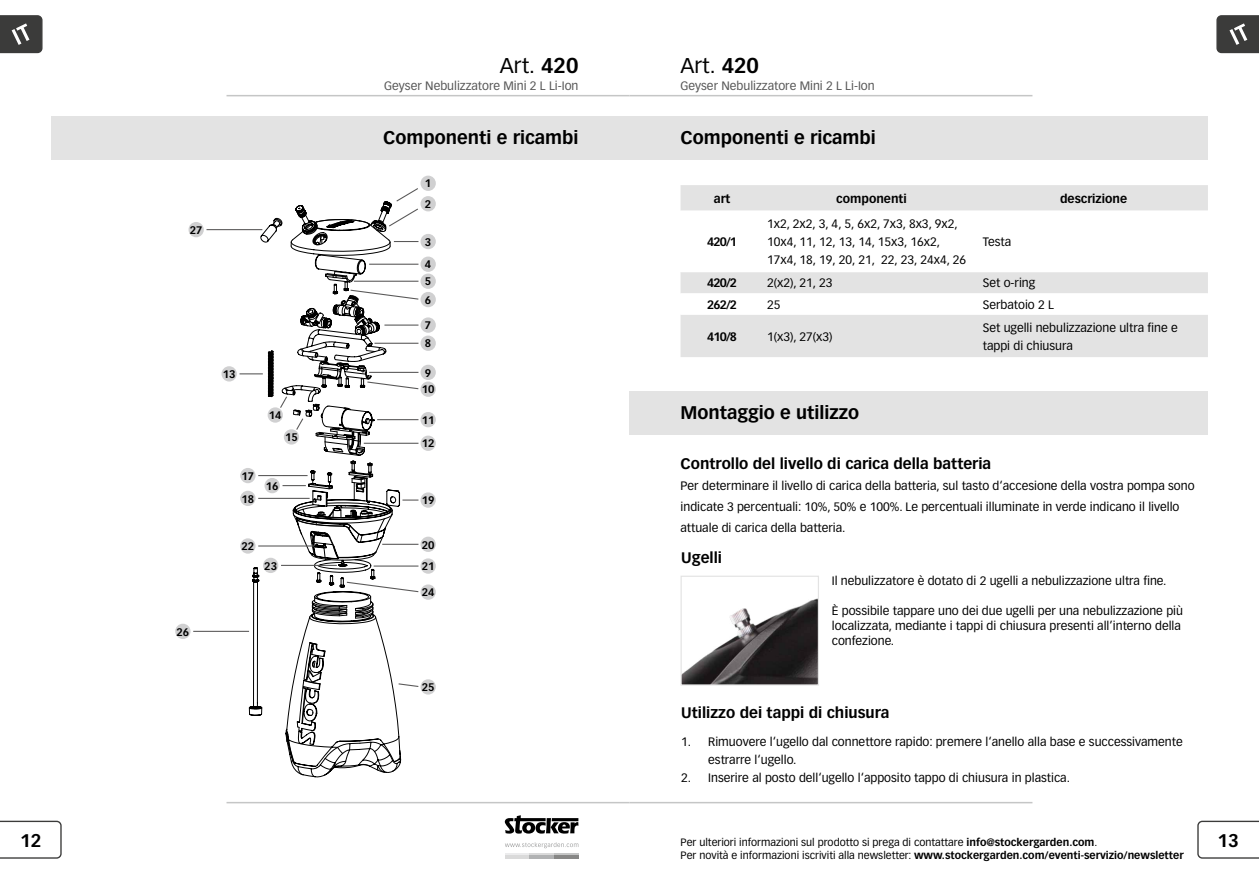
<style>
.page{position:relative;width:1259px;height:893px;background:#fff}
.page>*{position:absolute;margin:0;border:0;box-sizing:border-box;transform-origin:0 0}
.t1{font:21px "Vectora LT Std";color:#000}
.t2{font:700 18px "Vectora LT Std";color:#000}
.t3{font:700 15px "Vectora LT Std";color:#000}
.t4{font:12px/18px "Vectora LT Std";color:#000}
.t5{font:12px "Vectora LT Std";color:#565656}
.t6{font:700 12px "Vectora LT Std";color:#000}
.t7{font:700 10.8px/20.5px "Vectora LT Std";color:#000}
.t8{font:700 10.5px "Vectora LT Std";color:#000}
.t9{font:10.5px "Vectora LT Std";color:#000}
.s1{font-weight:700}
.s2{font-weight:400}
</style>
<div class="page">
<hr style="left:226px;top:802px;width:403px;height:1px;background:#c5c6c6">
<hr style="left:629px;top:802px;width:403px;height:1px;background:#c5c6c6">
<svg style="left:1197px;top:821px;width:62px;height:38px"></svg>
<svg style="left:0;top:821px;width:62px;height:38px"></svg>
<svg style="left:505px;top:815px;width:73px;height:19px"></svg>
<svg style="left:505px;top:842px;width:73px;height:6px"></svg>
<hr style="left:505px;top:853px;width:24px;height:2px;background:#ececed">
<hr style="left:529px;top:853px;width:25px;height:2px;background:#dadada">
<hr style="left:554px;top:853px;width:24px;height:2px;background:#c5c6c6">
<hr style="left:505px;top:855px;width:24px;height:4px;background:#dadada">
<hr style="left:529px;top:855px;width:25px;height:4px;background:#b1b2b3">
<hr style="left:554px;top:855px;width:24px;height:4px;background:#878786">
<hr style="left:226px;top:95px;width:403px;height:1px;background:#c5c6c6">
<hr style="left:629px;top:95px;width:403px;height:1px;background:#c5c6c6">
<svg style="left:1216px;top:15px;width:43px;height:38px"></svg>
<svg style="left:0;top:15px;width:43px;height:38px"></svg>
<div style="left:680px;top:185px;width:528px;height:172px;background:#e3e3e3"></div>
<svg style="left:680px;top:211px;width:528px;height:104px"></svg>
<div style="left:51px;top:116px;width:578px;height:44px;background:#e3e3e3"></div>
<div style="left:629px;top:116px;width:579px;height:44px;background:#e3e3e3"></div>
<svg style="left:253px;top:374px;width:7px;height:333px"></svg>
<svg style="left:260px;top:218px;width:19px;height:498px"></svg>
<div style="left:420px;top:176px;width:16px;height:15px;background:#d0d0d1;border-radius:50%"></div>
<div style="left:420px;top:196px;width:16px;height:15px;background:#d0d0d1;border-radius:50%"></div>
<div style="left:268px;top:407px;width:15px;height:16px;background:#d0d0d1;border-radius:50%"></div>
<div style="left:420px;top:234px;width:16px;height:15px;background:#d0d0d1;border-radius:50%"></div>
<div style="left:420px;top:257px;width:16px;height:15px;background:#d0d0d1;border-radius:50%"></div>
<div style="left:420px;top:274px;width:16px;height:15px;background:#d0d0d1;border-radius:50%"></div>
<div style="left:420px;top:317px;width:16px;height:16px;background:#d0d0d1;border-radius:50%"></div>
<div style="left:420px;top:336px;width:16px;height:15px;background:#d0d0d1;border-radius:50%"></div>
<div style="left:420px;top:365px;width:16px;height:15px;background:#d0d0d1;border-radius:50%"></div>
<div style="left:420px;top:412px;width:16px;height:15px;background:#d0d0d1;border-radius:50%"></div>
<div style="left:420px;top:436px;width:16px;height:15px;background:#d0d0d1;border-radius:50%"></div>
<div style="left:420px;top:492px;width:16px;height:16px;background:#d0d0d1;border-radius:50%"></div>
<div style="left:420px;top:537px;width:16px;height:15px;background:#d0d0d1;border-radius:50%"></div>
<div style="left:420px;top:558px;width:16px;height:16px;background:#d0d0d1;border-radius:50%"></div>
<div style="left:221px;top:366px;width:16px;height:16px;background:#d0d0d1;border-radius:50%"></div>
<svg style="left:239px;top:373px;width:24px;height:1px"></svg>
<div style="left:264px;top:478px;width:16px;height:15px;background:#d0d0d1;border-radius:50%"></div>
<div style="left:240px;top:468px;width:15px;height:15px;background:#d0d0d1;border-radius:50%"></div>
<hr style="left:258px;top:475px;width:49px;height:1px;background:#595858">
<div style="left:240px;top:491px;width:15px;height:15px;background:#d0d0d1;border-radius:50%"></div>
<hr style="left:258px;top:498px;width:52px;height:1px;background:#595858">
<div style="left:240px;top:538px;width:15px;height:16px;background:#d0d0d1;border-radius:50%"></div>
<hr style="left:258px;top:545px;width:56px;height:1px;background:#595858">
<div style="left:175px;top:624px;width:15px;height:15px;background:#d0d0d1;border-radius:50%"></div>
<hr style="left:193px;top:631px;width:56px;height:1px;background:#595858">
<div style="left:188px;top:222px;width:16px;height:15px;background:#d0d0d1;border-radius:50%"></div>
<hr style="left:206px;top:229px;width:56px;height:1px;background:#595858">
<div style="left:263px;top:558px;width:15px;height:15px;background:#d0d0d1;border-radius:50%"></div>
<svg style="left:279px;top:188px;width:140px;height:589px"></svg>
<div style="left:420px;top:292px;width:16px;height:15px;background:#d0d0d1;border-radius:50%"></div>
<div style="left:420px;top:382px;width:16px;height:15px;background:#d0d0d1;border-radius:50%"></div>
<div style="left:420px;top:584px;width:16px;height:16px;background:#d0d0d1;border-radius:50%"></div>
<div style="left:420px;top:679px;width:16px;height:16px;background:#d0d0d1;border-radius:50%"></div>
<img style="left:682px;top:598px;width:135px;height:85px">
<div style="left:680px;top:576px;width:139px;height:109px;border:1px solid #e3e3e3"></div>
<div style="left:629px;top:391px;width:578px;height:44px;background:#e3e3e3"></div>
<h1 class="t1" style="left:500px;top:53px;width:80px">Art. <span class="s1">420</span></h1>
<p class="t5" style="left:384px;top:79px;width:196px">Geyser Nebulizzatore Mini 2 L Li-Ion</p>
<h1 class="t1" style="left:680px;top:53px;width:80px">Art. <span class="s1">420</span></h1>
<p class="t5" style="left:680px;top:79px;width:196px">Geyser Nebulizzatore Mini 2 L Li-Ion</p>
<p class="t7" style="left:190px;top:220px;width:14px">27</p>
<p class="t7" style="left:176px;top:621px;width:14px">26</p>
<p class="t7" style="left:223px;top:364px;width:14px">13</p>
<p class="t7" style="left:269px;top:405px;width:14px">14</p>
<p class="t7" style="left:285px;top:427px;width:14px">15</p>
<p class="t7" style="left:241px;top:464px;width:14px;line-height:22.8px">17<br>18</p>
<p class="t7" style="left:241px;top:536px;width:14px">22</p>
<p class="t7" style="left:266px;top:476px;width:14px">16</p>
<p class="t7" style="left:264px;top:555px;width:14px">23</p>
<h2 class="t2" style="left:383px;top:126px;width:197px">Componenti e ricambi</h2>
<h2 class="t2" style="left:680px;top:126px;width:197px">Componenti e ricambi</h2>
<p class="t7" style="left:425px;top:173px;width:8px">1<br>2</p>
<p class="t7" style="left:425px;top:231px;width:8px;line-height:22.6px">3<br>4</p>
<p class="t7" style="left:425px;top:271px;width:8px">5</p>
<p class="t7" style="left:425px;top:316px;width:8px;line-height:18.1px">7<br>8</p>
<p class="t7" style="left:425px;top:362px;width:8px">9</p>
<p class="t7" style="left:422px;top:408px;width:14px;line-height:23.5px">11<br>12</p>
<p class="t7" style="left:425px;top:290px;width:8px">6</p>
<p class="t7" style="left:422px;top:379px;width:14px">10</p>
<p class="t7" style="left:422px;top:490px;width:14px">19</p>
<p class="t7" style="left:422px;top:534px;width:14px;line-height:21.8px">20<br>21</p>
<p class="t7" style="left:422px;top:582px;width:14px">24</p>
<p class="t7" style="left:422px;top:677px;width:14px">25</p>
<p class="t6" style="left:714px;top:191px;width:18px">art</p>
<p class="t6" style="left:836px;top:191px;width:72px">componenti</p>
<p class="t6" style="left:1060px;top:191px;width:69px">descrizione</p>
<p class="t6" style="left:707px;top:235px;width:31px">420/1</p>
<p class="t4" style="left:767px;top:215px;width:201px">1x2, 2x2, 3, 4, 5, 6x2, 7x3, 8x3, 9x2,<br>10x4, 11, 12, 13, 14, 15x3, 16x2,<br>17x4, 18, 19, 20, 21, 22, 23, 24x4, 26</p>
<p class="t4" style="left:982px;top:233px;width:30px">Testa</p>
<p class="t6" style="left:707px;top:276px;width:31px">420/2</p>
<p class="t4" style="left:767px;top:274px;width:67px">2(x2), 21, 23</p>
<p class="t4" style="left:982px;top:274px;width:54px">Set o-ring</p>
<p class="t6" style="left:707px;top:297px;width:31px">262/2</p>
<p class="t4" style="left:767px;top:296px;width:15px">25</p>
<p class="t4" style="left:982px;top:296px;width:73px">Serbatoio 2 L</p>
<p class="t6" style="left:707px;top:329px;width:31px">410/8</p>
<p class="t4" style="left:767px;top:327px;width:67px">1(x3), 27(x3)</p>
<p class="t4" style="left:982px;top:318px;width:196px">Set ugelli nebulizzazione ultra fine e tappi di chiusura</p>
<h2 class="t2" style="left:680px;top:402px;width:180px">Montaggio e utilizzo</h2>
<p class="t3" style="left:680px;top:454px;width:312px">Controllo del livello di carica della batteria</p>
<p class="t4" style="left:680px;top:475px;width:515px;line-height:21px">Per determinare il livello di carica della batteria, sul tasto d‘accesione della vostra pompa sono indicate 3 percentuali: 10%, 50% e 100%. Le percentuali illuminate in verde indicano il livello attuale di carica della batteria.</p>
<p class="t3" style="left:681px;top:548px;width:42px">Ugelli</p>
<p class="t4" style="left:832px;top:572px;width:336px">Il nebulizzatore è dotato di 2 ugelli a nebulizzazione ultra fine.</p>
<p class="t4" style="left:832px;top:603px;width:353px;line-height:15px">È possibile tappare uno dei due ugelli per una nebulizzazione più localizzata, mediante i tappi di chiusura presenti all’interno della confezione.</p>
<p class="t3" style="left:681px;top:704px;width:210px">Utilizzo dei tappi di chiusura</p>
<p class="t4" style="left:708px;top:732px;width:476px;text-indent:-27px">1. Rimuovere l‘ugello dal connettore rapido: premere l‘anello alla base e successivamente estrarre l‘ugello.</p>
<p class="t4" style="left:681px;top:768px;width:390px">2. Inserire al posto dell‘ugello l‘apposito tappo di chiusura in plastica.</p>
<h2 class="t2" style="left:20px;top:829px;width:23px">12</h2>
<p class="t9" style="left:680px;top:836px;width:418px">Per ulteriori informazioni sul prodotto si prega di contattare <span class="s1">info@stockergarden.com</span>.</p>
<h2 class="t2" style="left:1217px;top:829px;width:23px">13</h2>
<p class="t8" style="left:680px;top:849px;width:504px"><span class="s2">Per novità e informazioni iscriviti alla newsletter:</span> www.stockergarden.com/eventi-servizio/newsletter</p>
</div>
